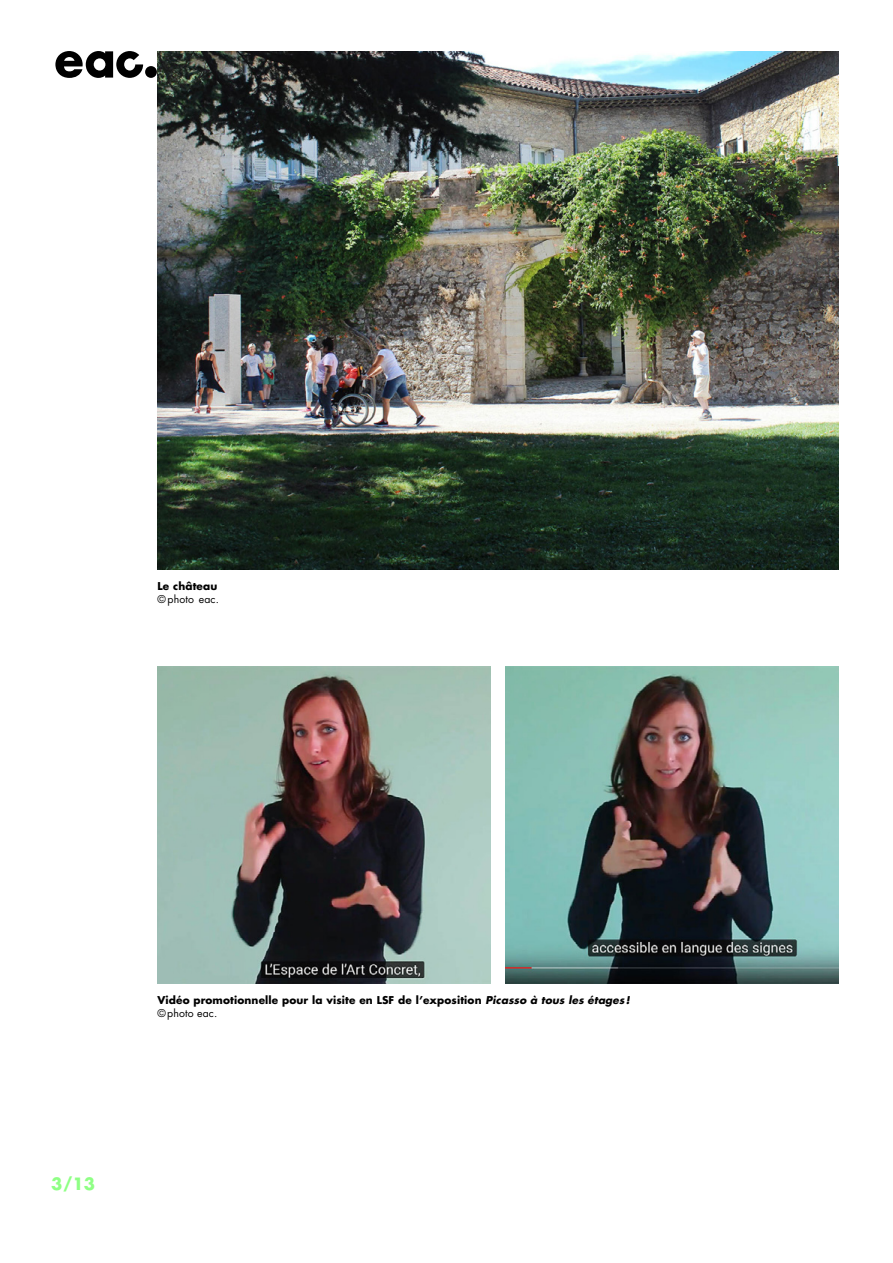
<style>
.page{position:relative;width:893px;height:1263px;background:#fff}
.page>*{position:absolute;margin:0;border:0;box-sizing:border-box;transform-origin:0 0}
.t1{font:16.5px "Futura Amandiers Bold";color:#8fff85}
.t2{font:10.5px "Futura Amandiers Bold";letter-spacing:.01em;color:#000}
.t3{font:10.5px "Futura Amandiers";letter-spacing:.01em;color:#000}
.s1{font-style:italic}
</style>
<div class="page">
<div style="left:145px;top:66px;width:12px;height:12px;background:#000;border-radius:50%"></div>
<svg style="left:55px;top:51px;width:88px;height:27px"></svg>
<img style="left:506px;top:667px;width:333px;height:316px">
<img style="left:157px;top:667px;width:333px;height:316px">
<img style="left:158px;top:51px;width:681px;height:518px">
<p class="t2" style="left:158px;top:579px;width:61px">Le château</p>
<p class="t3" style="left:158px;top:592px;width:63px">© photo eac.</p>
<p class="t2" style="left:157px;top:993px;width:474px">Vidéo promotionnelle pour la visite en LSF de l’exposition <span class="s1">Picasso à tous les étages !</span></p>
<p class="t3" style="left:157px;top:1006px;width:61px">© photo eac.</p>
<h1 class="t1" style="left:51px;top:1173px;width:46px">3/13</h1>
</div>
